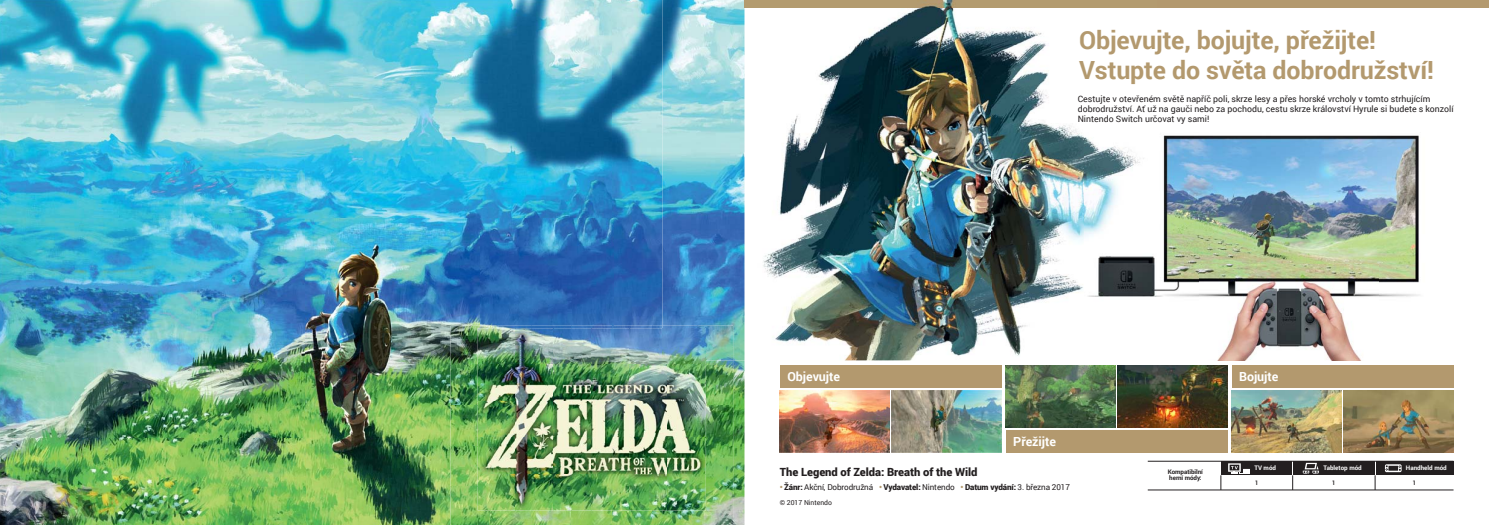
<style>
.page{position:relative;width:1489px;height:525px;background:#fff}
.page>*{position:absolute;margin:0;border:0;box-sizing:border-box;transform-origin:0 0}
.t1{font:700 25px/29.2px "Roboto";letter-spacing:-.005em;color:#b3996e}
.t2{font:700 12.5px "Roboto";letter-spacing:-.005em;color:#fff}
.t3{font:900 11.25px "Roboto";letter-spacing:-.005em;color:#231f20}
.t4{font:8.75px/10px "Roboto";color:#231f20}
.t5{font:8.12px "Roboto";letter-spacing:-.015em;color:#231f20}
.t6{font:6.88px "Roboto";letter-spacing:-.005em;color:#231f20}
.t7{font:700 6.25px "Roboto";color:#fff}
.t8{font:700 6.25px/6.2px "Roboto";letter-spacing:-.01em;color:#231f20}
.t9{font:700 6.25px "Roboto";letter-spacing:-.01em;color:#231f20;scale:.9 1}
.s1{font-weight:900;color:#b3996e}
.s2{font-weight:900}
</style>
<div class="page">
<img style="left:1115px;top:135px;width:304px;height:162px">
<img style="left:1199px;top:265px;width:178px;height:95px">
<img style="left:0;top:0;width:612px;height:218px">
<img style="left:612px;top:0;width:50px;height:325px">
<img style="left:0;top:218px;width:481px;height:306px">
<img style="left:481px;top:218px;width:132px;height:107px">
<img style="left:733px;top:360px;width:11px;height:164px">
<img style="left:450px;top:325px;width:41px;height:40px">
<img style="left:491px;top:325px;width:161px;height:3px">
<svg style="left:652px;top:325px;width:10px;height:3px"></svg>
<img style="left:705px;top:360px;width:28px;height:126px">
<img style="left:450px;top:365px;width:27px;height:121px">
<img style="left:450px;top:486px;width:41px;height:38px">
<img style="left:491px;top:510px;width:201px;height:14px">
<img style="left:692px;top:486px;width:41px;height:38px">
<img style="left:477px;top:328px;width:190px;height:36px">
<img style="left:667px;top:360px;width:38px;height:4px">
<img style="left:477px;top:364px;width:228px;height:146px">
<div style="left:744px;top:0;width:744px;height:7px;background:#b3996e"></div>
<img style="left:662px;top:0;width:329px;height:360px">
<img style="left:991px;top:7px;width:165px;height:152px">
<img style="left:991px;top:159px;width:124px;height:197px">
<img style="left:662px;top:325px;width:35px;height:3px">
<img style="left:697px;top:325px;width:36px;height:35px">
<img style="left:662px;top:328px;width:43px;height:32px">
<img style="left:744px;top:0;width:247px;height:7px">
<div style="left:780px;top:365px;width:221px;height:22px;background:#b3996e"></div>
<img style="left:780px;top:390px;width:109px;height:62px">
<img style="left:891px;top:390px;width:110px;height:62px">
<div style="left:1231px;top:365px;width:222px;height:22px;background:#b3996e"></div>
<img style="left:1231px;top:390px;width:221px;height:62px">
<div style="left:1006px;top:430px;width:221px;height:22px;background:#b3996e"></div>
<img style="left:1005px;top:365px;width:110px;height:62px">
<img style="left:1117px;top:365px;width:110px;height:62px">
<div style="left:1292px;top:461px;width:82px;height:14px;background:#231f20"></div>
<svg style="left:1302px;top:462px;width:16px;height:11px"></svg>
<div style="left:1375px;top:461px;width:78px;height:14px;background:#231f20"></div>
<svg style="left:1384px;top:464px;width:17px;height:8px"></svg>
<div style="left:1220px;top:461px;width:72px;height:14px;background:#231f20"></div>
<svg style="left:1228px;top:463px;width:21px;height:11px"></svg>
<hr style="left:1147px;top:489px;width:306px;height:1px;background:#231f20">
<hr style="left:1147px;top:460px;width:306px;height:1px;background:#231f20">
<svg style="left:1292px;top:475px;width:1px;height:14px"></svg>
<svg style="left:1220px;top:475px;width:1px;height:14px"></svg>
<svg style="left:1374px;top:475px;width:1px;height:14px"></svg>
<h1 class="t1" style="left:1079px;top:25px;width:356px">Objevujte, bojujte, přežijte!<br>Vstupte do světa dobrodružství!</h1>
<p class="t4" style="left:1077px;top:94px;width:377px">Cestujte v otevřeném světě napříč poli, skrze lesy a přes horské vrcholy v tomto strhujícím dobrodružství. Ať už na gauči nebo za pochodu, cestu skrze království Hyrule si budete s konzolí<br>Nintendo Switch určovat vy sami!</p>
<h2 class="t2" style="left:787px;top:367px;width:54px">Objevujte</h2>
<h2 class="t2" style="left:1238px;top:367px;width:41px">Bojujte</h2>
<h2 class="t2" style="left:1013px;top:432px;width:44px">Přežijte</h2>
<p class="t3" style="left:780px;top:464px;width:199px">The Legend of Zelda: Breath of the Wild</p>
<p class="t5" style="left:780px;top:481px;width:291px"><span class="s1">•</span> <span class="s2">Žánr:</span> Akční, Dobrodružná <span class="s1">•</span> <span class="s2">Vydavatel:</span> Nintendo <span class="s1">•</span> <span class="s2">Datum vydání:</span> 3. března 2017</p>
<p class="t6" style="left:780px;top:497px;width:54px">© 2017 Nintendo</p>
<p class="t8" style="left:1167px;top:468px;width:37px">Kompatibilní herní módy:</p>
<p class="t7" style="left:1254px;top:463px;width:23px">TV mód</p>
<p class="t7" style="left:1323px;top:463px;width:40px">Tabletop mód</p>
<p class="t7" style="left:1405px;top:463px;width:42px">Handheld mód</p>
<p class="t9" style="left:1332px;top:478px;width:5px">1</p>
<p class="t9" style="left:1412px;top:478px;width:5px">1</p>
<p class="t9" style="left:1254px;top:478px;width:5px">1</p>
</div>
